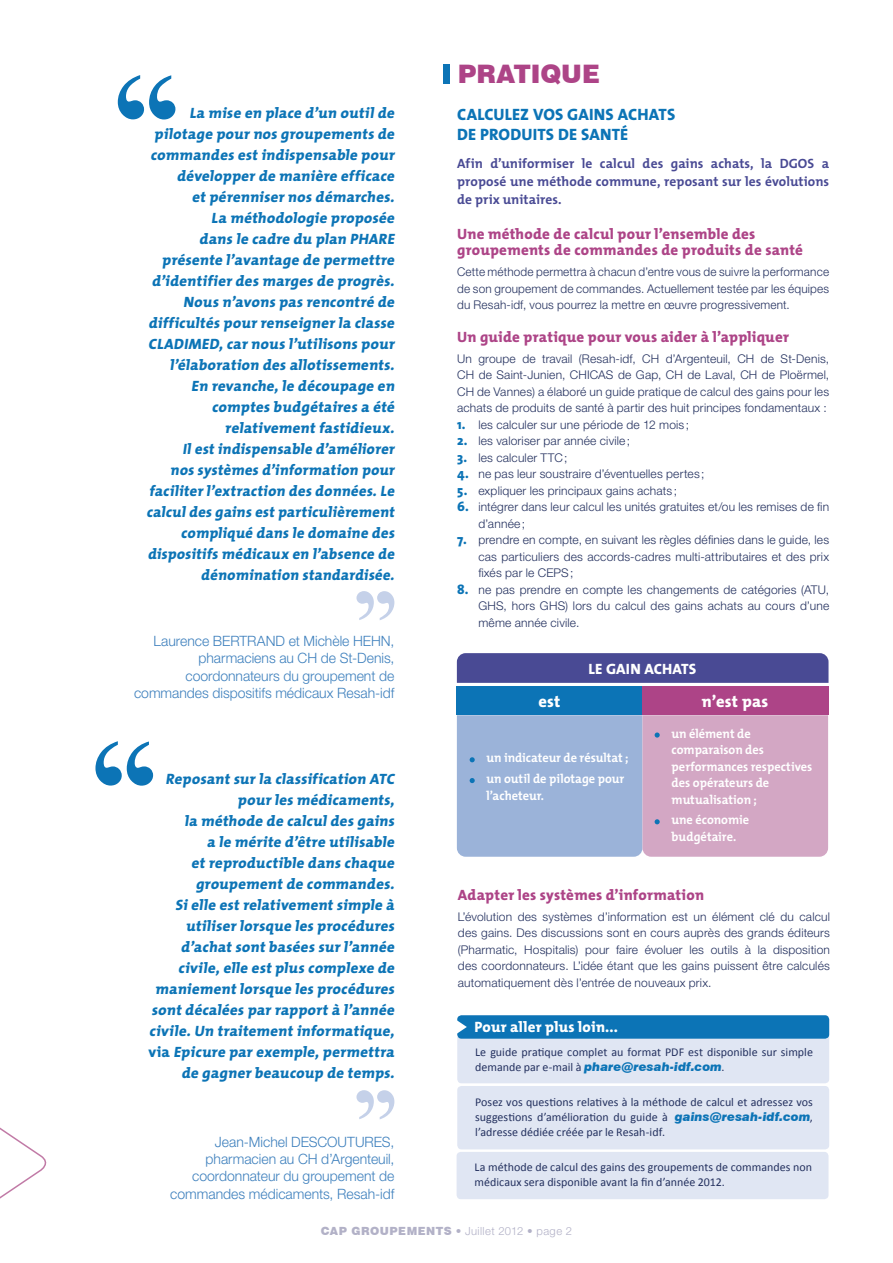
<style>
.page{position:relative;width:893px;height:1263px;background:#fff}
.page>*{position:absolute;margin:0;border:0;box-sizing:border-box;transform-origin:0 0}
.t1{font:900 25.5px "Swiss 721 BT";color:#ad4487}
.t2{font:800 16.5px/19.8px "The Mix";letter-spacing:.015em;color:#0c74b6}
.t3{font:800 16.5px "The Mix";color:#fff}
.t4{font:800 15px/21px "The Mix";color:#0c74b6;text-align:right}
.t5{font:800 15px/16.5px "The Mix";letter-spacing:.02em;color:#ad4487}
.t6{font:800 15px "The Mix";letter-spacing:.01em;color:#fff}
.t7{font:300 14.25px/17.2px "Helvetica Neue LT Std";color:#3e80bd;text-align:right}
.t8{font:700 13.5px/18px "The Mix";letter-spacing:.005em;color:#494a94;text-align:justify}
.t9{font:700 12.75px/16.5px "The Mix";color:#fff}
.t10{font:300 12px/16.5px "Helvetica Neue LT Std";letter-spacing:.015em;color:#24315f;text-align:justify}
.t11{font:12px/15px "Calibri";color:#24315f;text-align:justify}
.t12{font:italic 900 12px "Swiss 721 BT";letter-spacing:.005em;color:#0c74b6}
.t13{font:300 11.25px "Helvetica Neue LT Std";letter-spacing:.04em;color:#b2b1c7}
.s1{font-family:"The Mix";font-weight:800;font-size:13.5px;color:#0c74b6}
.s2{font-family:"Calibri";font-weight:400;font-style:normal;color:#24315f}
.s3{font-family:"Swiss 721 BT";font-weight:900;font-style:italic;color:#0c74b6}
.s4{font-family:"Swiss 721 BT";font-weight:900}
</style>
<div class="page">
<svg style="left:0;top:1127px;width:47px;height:72px"></svg>
<div style="left:443px;top:64px;width:7px;height:20px;background:#0c74b6"></div>
<div style="left:457px;top:1015px;width:372px;height:68px;background:#e0e6f3;border-radius:4px"></div>
<div style="left:457px;top:1086px;width:372px;height:63px;background:#e0e6f3;border-radius:4px"></div>
<div style="left:457px;top:1152px;width:371px;height:47px;background:#e0e6f3;border-radius:4px"></div>
<div style="left:457px;top:1015px;width:372px;height:24px;background:#0c74b6;border-radius:4px"></div>
<svg style="left:457px;top:1015px;width:10px;height:24px"></svg>
<div style="left:456px;top:687px;width:186px;height:28px;background:#0c74b6"></div>
<div style="left:642px;top:687px;width:186px;height:28px;background:#ad4487"></div>
<div style="left:457px;top:653px;width:371px;height:30px;background:#494a94"></div>
<svg style="left:457px;top:715px;width:371px;height:142px;background:#b7adce"></svg>
<svg style="left:118px;top:75px;width:57px;height:44px"></svg>
<svg style="left:95px;top:741px;width:58px;height:45px"></svg>
<svg style="left:356px;top:591px;width:38px;height:29px"></svg>
<svg style="left:356px;top:1090px;width:38px;height:29px"></svg>
<p class="t4" style="left:189px;top:102px;width:210px">La mise en place d’un outilde</p>
<p class="t4" style="left:154px;top:123px;width:245px">pilotage pournos groupements de</p>
<p class="t4" style="left:150px;top:144px;width:249px">commandes estindispensable pour</p>
<p class="t4" style="left:177px;top:165px;width:223px">développerde manière efficace</p>
<p class="t4" style="left:192px;top:186px;width:208px">etpérennisernos démarches.</p>
<p class="t4" style="left:211px;top:207px;width:188px">La méthodologie proposée</p>
<p class="t4" style="left:199px;top:228px;width:169px">dans le cadre du plan PHARE</p>
<p class="t4" style="left:162px;top:249px;width:238px">présente l’avantage de permettre</p>
<p class="t4" style="left:152px;top:270px;width:247px">d’identifierdes marges de progrès.</p>
<p class="t4" style="left:183px;top:291px;width:216px">Nous n’avons pas rencontré de</p>
<p class="t4" style="left:149px;top:312px;width:251px">difficultés pourrenseignerla classe</p>
<p class="t4" style="left:148px;top:333px;width:26px">CLADIMED</p>
<p class="t4" style="left:146px;top:333px;width:253px">,carnous l’utilisons pour l’élaboration des allotissements.<br>En revanche,le découpage en comptes budgétaires a été relativementfastidieux.<br>Ilestindispensable d’améliorer<br>nos systèmes d’information pour faciliterl’extraction des données.Le calculdes gains estparticulièrement compliqué dans le domaine des dispositifs médicaux en l’absence de dénomination standardisée.</p>
<p class="t7" style="left:134px;top:632px;width:262px">Laurence BERTRAND et Michèle HEHN, pharmaciens au CH de St-Denis, coordonnateurs du groupement de commandes dispositifs médicaux Resah-idf</p>
<p class="t4" style="left:148px;top:768px;width:251px">Reposantsurla classification ATC pourles médicaments,<br>la méthode de calculdes gains<br>a le mérite d’être utilisable etreproductible dans chaque groupementde commandes.<br>Sielle estrelativementsimple à utiliserlorsque les procédures d’achatsontbasées surl’année civile,elle estplus complexe de maniementlorsque les procédures sontdécalées parrapportà l’année civile.Un traitementinformatique, v i a Epicure parexemple,permettra de gagnerbeaucoup de temps.</p>
<p class="t7" style="left:170px;top:1133px;width:226px">Jean-Michel DESCOUTURES, pharmacien au CH d’Argenteuil, coordonnateur du groupement de commandes médicaments, Resah-idf</p>
<h1 class="t1" style="left:458px;top:59px;width:123px">PRATIQUE</h1>
<h2 class="t2" style="left:457px;top:104px;width:220px">Calculez vos gains achats de produits de santé</h2>
<p class="t8" style="left:457px;top:155px;width:374px">Afin d’uniformiser le calcul des gains achats, la DGOS a proposé une méthode commune, reposant sur les évolutions de prix unitaires.</p>
<p class="t5" style="left:457px;top:225px;width:347px">Une méthode de calcul pour l’ensemble des groupements de commandes de produits de santé</p>
<p class="t10" style="left:457px;top:263px;width:373px">Cette méthode permettra à chacun d’entre vous de suivre la performance de son groupement de commandes. Actuellement testée par les équipes du Resah-idf, vous pourrez la mettre en œuvre progressivement.</p>
<p class="t5" style="left:457px;top:328px;width:333px">Un guide pratique pour vous aider à l’appliquer</p>
<p class="t10" style="left:457px;top:350px;width:374px">Un groupe de travail (Resah-idf, CH d’Argenteuil, CH de St-Denis, CH de Saint-Junien, CHICAS de Gap, CH de Laval, CH de Ploërmel, CH de Vannes) a élaboré un guide pratique de calcul des gains pour les achats de produits de santé à partir des huit principes fondamentaux :</p>
<p class="t10" style="left:457px;top:416px;width:234px"><span class="s1">1.</span> les calculer sur une période de 12 mois ;</p>
<p class="t10" style="left:457px;top:433px;width:175px"><span class="s1">2.</span> les valoriser par année civile;</p>
<p class="t10" style="left:457px;top:449px;width:112px"><span class="s1">3.</span> les calculer TTC;</p>
<p class="t10" style="left:457px;top:466px;width:249px"><span class="s1">4.</span> ne pas leur soustraire d’éventuelles pertes ;</p>
<p class="t10" style="left:457px;top:482px;width:221px"><span class="s1">5.</span> expliquer les principaux gains achats ;</p>
<p class="t10" style="left:478px;top:499px;width:352px;text-indent:-21px"><span class="s1">6.</span> intégrer dans leur calcul les unités gratuites et/ou les remises de fin d’année;</p>
<p class="t10" style="left:478px;top:532px;width:352px;text-indent:-21px"><span class="s1">7.</span> prendre en compte, en suivant les règles définies dans le guide, les cas particuliers des accords-cadres multi-attributaires et des prix fixés par le CEPS;</p>
<p class="t10" style="left:478px;top:581px;width:352px;text-indent:-21px"><span class="s1">8.</span> ne pas prendre en compte les changements de catégories (ATU, GHS, hors GHS) lors du calcul des gains achats au cours d’une même année civile.</p>
<p class="t6" style="left:589px;top:656px;width:109px">Le gain achats</p>
<h2 class="t3" style="left:539px;top:688px;width:23px">est</h2>
<h2 class="t3" style="left:702px;top:688px;width:68px">n’est pas</h2>
<p class="t9" style="left:487px;top:747px;width:143px;line-height:20.7px">un indicateur de résultat ; un outil de pilotage pour</p>
<p class="t9" style="left:487px;top:787px;width:59px">l’acheteur.</p>
<p class="t9" style="left:672px;top:725px;width:142px">un élément de comparaison des performances respectives des opérateurs de mutualisation ;</p>
<p class="t9" style="left:672px;top:811px;width:79px">une économie budgétaire.</p>
<p class="t5" style="left:458px;top:886px;width:248px">Adapter les systèmes d’information</p>
<p class="t10" style="left:458px;top:908px;width:374px">L’évolution des systèmes d’information est un élément clé du calcul des gains. Des discussions sont en cours auprès des grands éditeurs (Pharmatic, Hospitalis) pour faire évoluer les outils à la disposition des coordonnateurs. L’idée étant que les gains puissent être calculés automatiquement dès l’entrée de nouveaux prix.</p>
<p class="t6" style="left:474px;top:1014px;width:145px">Pour aller plus loin...</p>
<p class="t11" style="left:475px;top:1044px;width:339px">Le guide pratique complet au format PDF est disponible sur simple</p>
<p class="t12" style="left:475px;top:1060px;width:251px"><span class="s2">demande par e-mail à</span> phare@resah-idf.com<span class="s2">.</span></p>
<p class="t11" style="left:475px;top:1094px;width:339px">Posez vos questions relatives à la méthode de calcul et adressez vos suggestions d’amélioration du guide à <span class="s3">gains@resah-idf.com</span>, l’adresse dédiée créée par le Resah-idf.</p>
<p class="t11" style="left:474px;top:1158px;width:339px">La méthode de calcul des gains des groupements de commandes non médicaux sera disponible avant la fin d’année 2012.</p>
<p class="t13" style="left:321px;top:1224px;width:253px"><span class="s4">CAP GROUPEMENTS</span> • Juillet 2012 • page 2</p>
</div>
